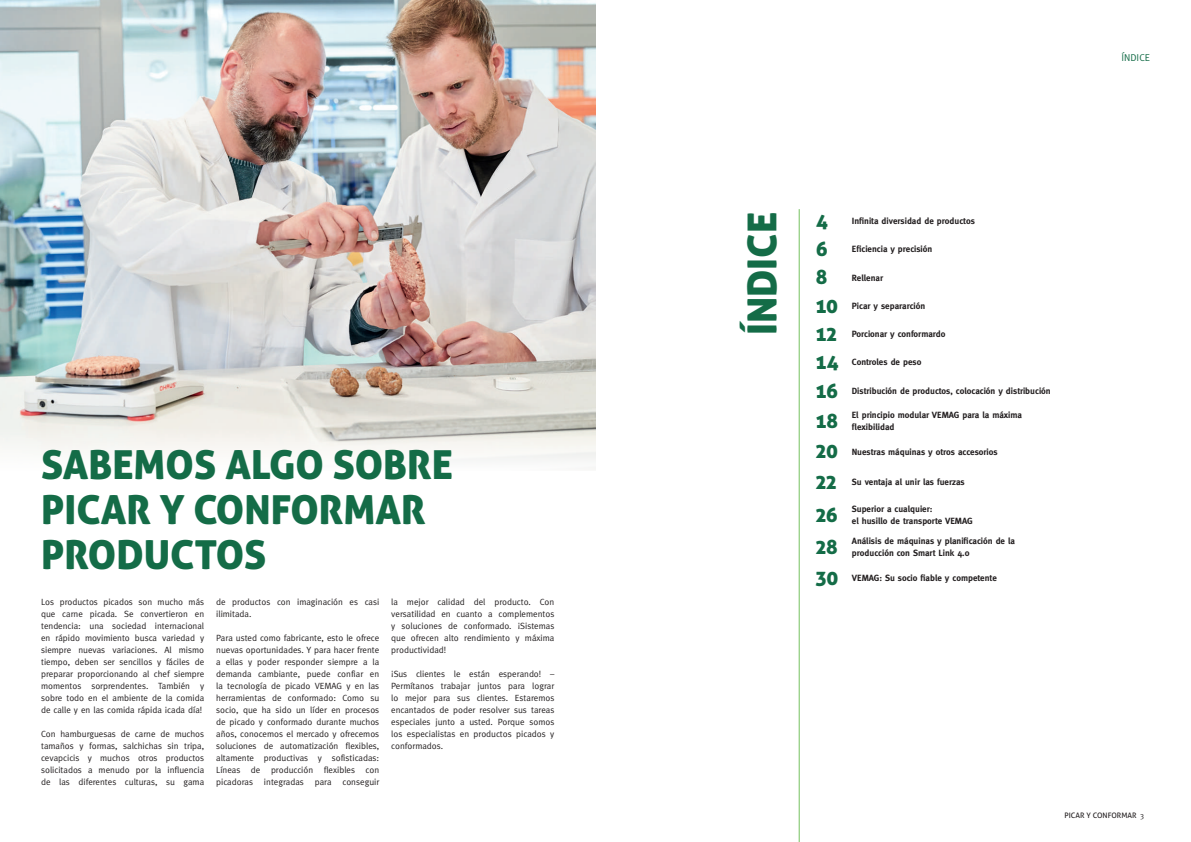
<style>
.page{position:relative;width:1191px;height:842px;background:#fff}
.page>*{position:absolute;margin:0;border:0;box-sizing:border-box;transform-origin:0 0}
.t1{font:40px/45px "Aller Display";color:#146c47}
.t2{font:20px "Aller Display";color:#146c47}
.t3{font:10px "Meta";color:#146c47}
.t4{font:9px/12px "Meta";color:#231f20;text-align:justify}
.t5{font:700 9px/12px "Meta";color:#231f20}
.t6{font:7.5px "Aller";color:#231f20}
.s1{font-family:"Meta"}
</style>
<div class="page">
<img style="left:0;top:0;width:595px;height:426px">
<svg style="left:0;top:426px;width:595px;height:34px;fill:#f6f5f1"></svg>
<hr style="left:798px;top:209px;width:1px;height:633px;background:#75c25e">
<h1 class="t1" style="left:41px;top:442px;width:413px">SABEMOS ALGO SOBRE<br>PICAR Y CONFORMAR<br>PRODUCTOS</h1>
<p class="t4" style="left:41px;top:596px;width:165px">Los productos picados son mucho más que carne picada. Se convertieron en tendencia: una sociedad internacional en rápido movimiento busca variedad y siempre nuevas variaciones. Al mismo tiempo, deben ser sencillos y fáciles de preparar proporcionando al chef siempre momentos sorprendentes. También y sobre todo en el ambiente de la comida de calle y en las comida rápida ¡cada día!</p>
<p class="t4" style="left:41px;top:728px;width:165px">Con hamburguesas de carne de muchos tamaños y formas, salchichas sin tripa, cevapcicis y muchos otros productos solicitados a menudo por la influencia de las diferentes culturas, su gama</p>
<p class="t4" style="left:216px;top:596px;width:165px">de productos con imaginación es casi ilimitada.</p>
<p class="t4" style="left:216px;top:632px;width:165px">Para usted como fabricante, esto le ofrece nuevas oportunidades. Y para hacer frente a ellas y poder responder siempre a la demanda cambiante, puede confiar en la tecnología de picado VEMAG y en las herramientas de conformado: Como su socio, que ha sido un líder en procesos de picado y conformado durante muchos años, conocemos el mercado y ofrecemos soluciones de automatización flexibles, altamente productivas y sofisticadas:<br>Líneas de producción flexibles con picadoras integradas para conseguir</p>
<p class="t4" style="left:391px;top:596px;width:165px">la mejor calidad del producto. Con versatilidad en cuanto a complementos y soluciones de conformado. ¡Sistemas que ofrecen alto rendimiento y máxima productividad!</p>
<p class="t4" style="left:391px;top:668px;width:165px">¡Sus clientes le están esperando! – Permítanos trabajar juntos para lograr lo mejor para sus clientes. Estaremos encantados de poder resolver sus tareas especiales junto a usted. Porque somos los especialistas en productos picados y conformados.</p>
<h1 class="t1" style="left:739px;top:335px;width:124px;rotate:-90deg">ÍNDICE</h1>
<h2 class="t2" style="left:815px;top:208px;width:14px">4</h2>
<p class="t5" style="left:852px;top:215px;width:124px">Infinita diversidad de productos</p>
<h2 class="t2" style="left:815px;top:236px;width:13px">6</h2>
<p class="t5" style="left:852px;top:243px;width:82px">Eficiencia y precisión</p>
<h2 class="t2" style="left:815px;top:264px;width:13px">8</h2>
<p class="t5" style="left:852px;top:271px;width:33px">Rellenar</p>
<h2 class="t2" style="left:815px;top:293px;width:24px">10</h2>
<p class="t5" style="left:852px;top:300px;width:75px">Picar y separarción</p>
<h2 class="t2" style="left:815px;top:321px;width:23px">12</h2>
<p class="t5" style="left:852px;top:328px;width:95px">Porcionar y conformardo</p>
<h2 class="t2" style="left:815px;top:349px;width:25px">14</h2>
<p class="t5" style="left:852px;top:356px;width:71px">Controles de peso</p>
<h2 class="t2" style="left:815px;top:378px;width:24px">16</h2>
<p class="t5" style="left:852px;top:384px;width:200px">Distribución de productos, colocación y distribución</p>
<h2 class="t2" style="left:815px;top:408px;width:24px">18</h2>
<p class="t5" style="left:852px;top:409px;width:172px">El principio modular VEMAG para la máxima flexibilidad</p>
<h2 class="t2" style="left:815px;top:439px;width:24px">20</h2>
<p class="t5" style="left:852px;top:445px;width:147px">Nuestras máquinas y otros accesorios</p>
<h2 class="t2" style="left:815px;top:469px;width:23px">22</h2>
<p class="t5" style="left:852px;top:476px;width:114px">Su ventaja al unir las fuerzas</p>
<h2 class="t2" style="left:815px;top:502px;width:23px">26</h2>
<p class="t5" style="left:852px;top:503px;width:122px">Superior a cualquier:<br>el husillo de transporte VEMAG</p>
<h2 class="t2" style="left:815px;top:534px;width:23px">28</h2>
<p class="t5" style="left:852px;top:535px;width:165px">Análisis de máquinas y planificación de la producción con Smart Link 4.0</p>
<h2 class="t2" style="left:815px;top:565px;width:24px">30</h2>
<p class="t5" style="left:852px;top:572px;width:146px">VEMAG: Su socio fiable y competente</p>
<p class="t3" style="left:1121px;top:52px;width:30px">ÍNDICE</p>
<p class="t6" style="left:1064px;top:811px;width:81px">PICAR Y CONFORMAR <span class="s1">3</span></p>
</div>
